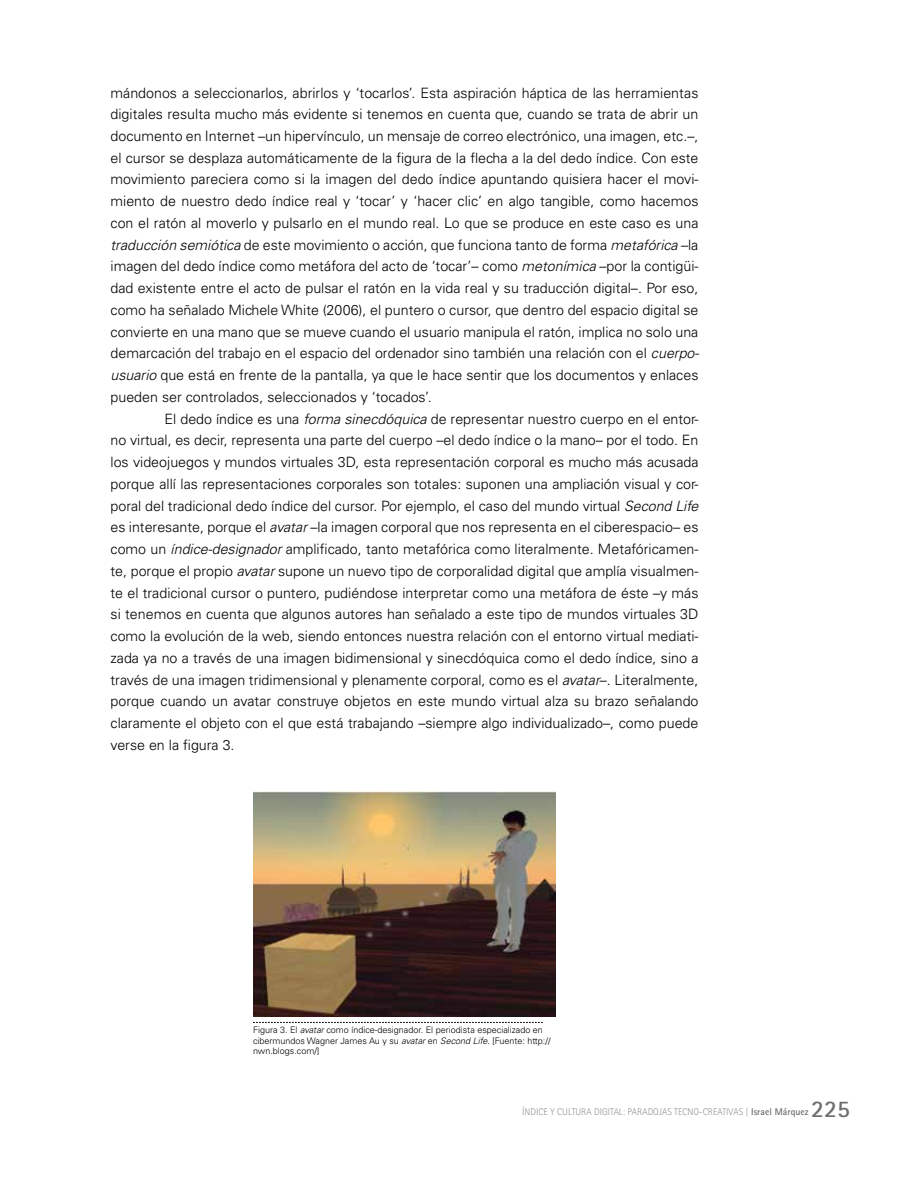
<style>
.page{position:relative;width:918px;height:1188px;background:#fff}
.page>*{position:absolute;margin:0;border:0;box-sizing:border-box;transform-origin:0 0}
.t1{font:700 24px "Rotis Sans Serif Std";color:#6d6e71}
.t2{font:300 14.25px/21.8px "Univers LT Std";color:#000;text-align:justify}
.t3{font:300 9.75px "Rotis Sans Serif Std";color:#939598}
.t4{font:300 9px/10.5px "Univers LT Std";color:#000}
.s1{font-style:italic}
.s2{font-weight:700;color:#6d6e71}
</style>
<div class="page">
<svg style="left:253px;top:1022px;width:290px;height:1px"></svg>
<img style="left:253px;top:792px;width:303px;height:224px">
<p class="t2" style="left:111px;top:82px;width:590px">mándonos a seleccionarlos, abrirlos y ‘tocarlos’. Esta aspiración háptica de las herramientas digitales resulta mucho más evidente si tenemos en cuenta que, cuando se trata de abrir un documento en Internet –un hipervínculo, un mensaje de correo electrónico, una imagen, etc.–, el cursor se desplaza automáticamente de la figura de la flecha a la del dedo índice. Con este movimiento pareciera como si la imagen del dedo índice apuntando quisiera hacer el movi&shy;miento de nuestro dedo índice real y ‘tocar’ y ‘hacer clic’ en algo tangible, como hacemos con el ratón al moverlo y pulsarlo en el mundo real. Lo que se produce en este caso es una <span class="s1">traducción semiótica</span> de este movimiento o acción, que funciona tanto de forma <span class="s1">metafórica</span> –la imagen del dedo índice como metáfora del acto de ‘tocar’– como <span class="s1">metonímica</span> –por la contigüi&shy;dad existente entre el acto de pulsar el ratón en la vida real y su traducción digital–. Por eso, como ha señalado Michele White (2006), el puntero o cursor, que dentro del espacio digital se convierte en una mano que se mueve cuando el usuario manipula el ratón, implica no solo una demarcación del trabajo en el espacio del ordenador sino también una relación con el <span class="s1">cuerpo&shy;usuario</span> que está en frente de la pantalla, ya que le hace sentir que los documentos y enlaces pueden ser controlados, seleccionados y ‘tocados’.</p>
<p class="t2" style="left:111px;top:408px;width:589px;text-indent:54px">El dedo índice es una <span class="s1">forma sinecdóquica</span> de representar nuestro cuerpo en el entor&shy;no virtual, es decir, representa una parte del cuerpo –el dedo índice o la mano– por el todo. En los videojuegos y mundos virtuales 3D, esta representación corporal es mucho más acusada porque allí las representaciones corporales son totales: suponen una ampliación visual y cor&shy;poral del tradicional dedo índice del cursor. Por ejemplo, el caso del mundo virtual <span class="s1">Second Life </span>es interesante, porque el <span class="s1">avatar</span> –la imagen corporal que nos representa en el ciberespacio– es como un <span class="s1">índice-designador</span> amplificado, tanto metafórica como literalmente. Metafóricamen&shy;te, porque el propio <span class="s1">avatar</span> supone un nuevo tipo de corporalidad digital que amplía visualmen&shy;te el tradicional cursor o puntero, pudiéndose interpretar como una metáfora de éste –y más si tenemos en cuenta que algunos autores han señalado a este tipo de mundos virtuales 3D como la evolución de la web, siendo entonces nuestra relación con el entorno virtual mediati&shy;zada ya no a través de una imagen bidimensional y sinecdóquica como el dedo índice, sino a través de una imagen tridimensional y plenamente corporal, como es el <span class="s1">avatar</span>–. Literalmente, porque cuando un avatar construye objetos en este mundo virtual alza su brazo señalando claramente el objeto con el que está trabajando –siempre algo individualizado–, como puede verse en la figura 3.</p>
<p class="t4" style="left:253px;top:1025px;width:299px">Figura 3. El <span class="s1">avatar</span> como índice-designador. El periodista especializado en cibermundos Wagner James Au y su <span class="s1">avatar</span> en <span class="s1">Second Life</span>. [Fuente: http:// nwn.blogs.com/]</p>
<p class="t3" style="left:522px;top:1106px;width:288px">ÍNDICE Y CULTURA DIGITAL: PARADOJAS TECNO-CREATIVAS | <span class="s2">Israel Márquez</span></p>
<h1 class="t1" style="left:811px;top:1094px;width:40px">225</h1>
</div>
